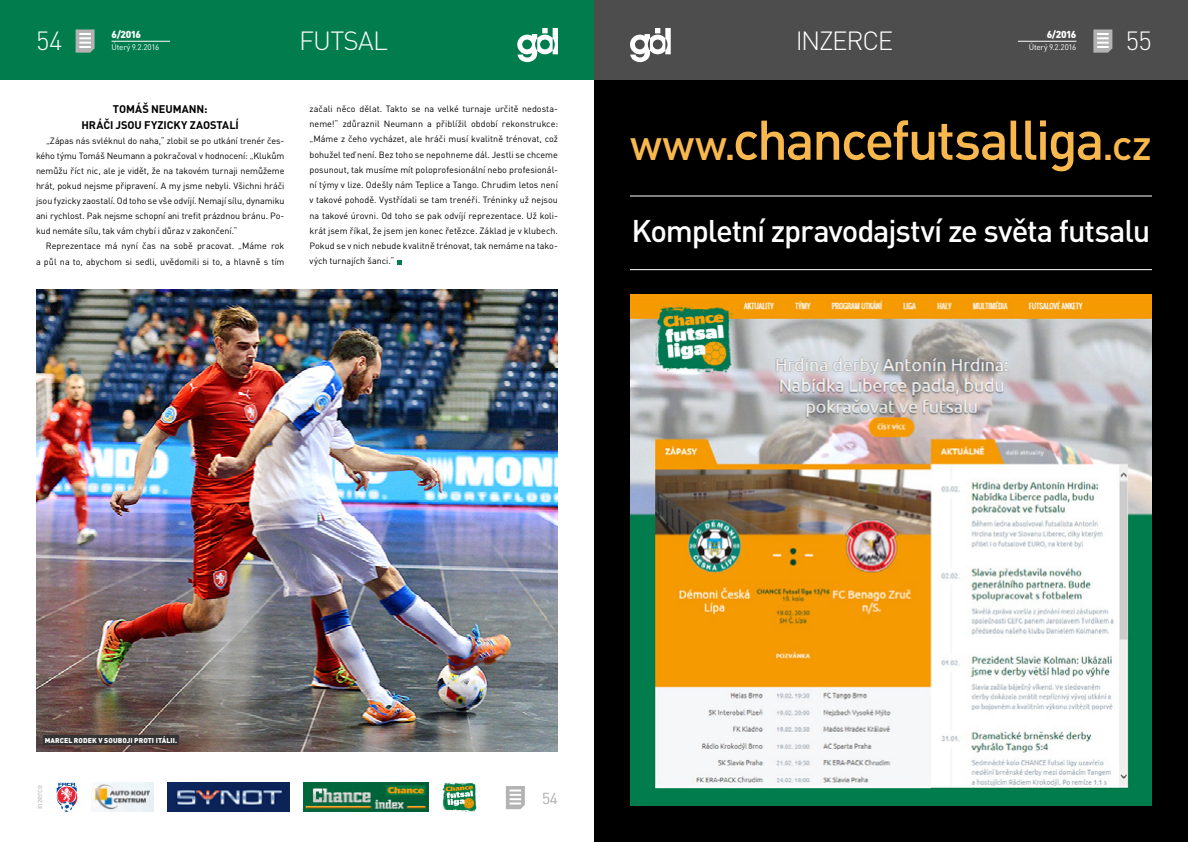
<style>
.page{position:relative;width:1188px;height:842px;background:#fff}
.page>*{position:absolute;margin:0;border:0;box-sizing:border-box;transform-origin:0 0}
.t1{font:500 55px "DIN Pro";letter-spacing:-.045em;color:#f8b84d}
.t2{font:500 31px "DIN Pro";letter-spacing:-.04em;color:#fff}
.t3{font:300 26px "DIN Pro";letter-spacing:-.035em;color:#fff}
.t4{font:300 15.6px "DIN Pro";color:#b3b3b3}
.t5{font:700 11px/15.1px "DIN Pro";letter-spacing:-.005em;color:#000;text-align:center}
.t6{font:900 10px "DIN Pro";letter-spacing:-.055em;color:#fff}
.t7{font:9px/15.3px "DIN Pro";color:#000;text-align:justify}
.t8{font:8px "DIN Pro";letter-spacing:-.025em;color:#fff}
.t9{font:8px "DIN Pro";letter-spacing:-.025em;color:#b3b3b3}
.t10{font:900 7px "DIN Pro";letter-spacing:.01em;color:#fff}
.s1{font-size:43px}
</style>
<div class="page">
<div style="left:594px;top:0;width:594px;height:80px;background:#4d4d4d"></div>
<svg style="left:630px;top:28px;width:41px;height:34px"></svg>
<svg style="left:1093px;top:29px;width:19px;height:24px"></svg>
<hr style="left:1018px;top:41px;width:58px;height:1px;background:#fff">
<div style="left:0;top:0;width:594px;height:80px;background:#007c4d"></div>
<svg style="left:517px;top:28px;width:41px;height:34px"></svg>
<svg style="left:76px;top:29px;width:19px;height:24px"></svg>
<svg style="left:506px;top:786px;width:19px;height:23px"></svg>
<img style="left:56px;top:782px;width:21px;height:30px">
<img style="left:91px;top:782px;width:62px;height:30px">
<img style="left:303px;top:782px;width:125px;height:30px">
<img style="left:442px;top:782px;width:34px;height:30px">
<img style="left:167px;top:782px;width:122px;height:30px">
<hr style="left:112px;top:41px;width:58px;height:1px;background:#fff">
<svg style="left:397px;top:260px;width:4px;height:5px"></svg>
<img style="left:36px;top:290px;width:522px;height:462px">
<div style="left:43px;top:735px;width:136px;height:10px;background:#333"></div>
<div style="left:594px;top:80px;width:594px;height:762px;background:#000"></div>
<hr style="left:630px;top:269px;width:522px;height:1px;background:#fff">
<hr style="left:630px;top:196px;width:522px;height:1px;background:#fff">
<img style="left:630px;top:295px;width:522px;height:511px">
<h3 class="t3" style="left:36px;top:23px;width:28px">54</h3>
<p class="t6" style="left:112px;top:28px;width:31px">6/2016</p>
<p class="t8" style="left:112px;top:42px;width:49px">Úterý 9.2.2016</p>
<h3 class="t3" style="left:299px;top:23px;width:90px">FUTSAL</h3>
<p class="t5" style="left:81px;top:101px;width:159px">TOMÁŠ NEUMANN:<br>HRÁČI JSOU FYZICKY ZAOSTALÍ</p>
<p class="t7" style="left:36px;top:132px;width:250px;text-indent:10px">„Zápas nás svléknul do naha,“ zlobil se po utkání trenér čes&shy;kého týmu Tomáš Neumann a pokračoval v hodnocení: „Klukům nemůžu říct nic, ale je vidět, že na takovém turnaji nemůžeme hrát, pokud nejsme připravení. A my jsme nebyli. Všichni hráči jsou fyzicky zaostalí. Od toho se vše odvíjí. Nemají sílu, dynamiku ani rychlost. Pak nejsme schopní ani trefit prázdnou bránu. Po&shy;kud nemáte sílu, tak vám chybí i důraz v zakončení.“</p>
<p class="t7" style="left:36px;top:238px;width:250px;text-align:right">Reprezentace má nyní čas na sobě pracovat. „Máme rok<br>a půl na to, abychom si sedli, uvědomili si to, a hlavně s tím</p>
<p class="t7" style="left:310px;top:101px;width:250px">začali něco dělat. Takto se na velké turnaje určitě nedosta&shy;neme!“ zdůraznil Neumann a přiblížil období rekonstrukce: „Máme z čeho vycházet, ale hráči musí kvalitně trénovat, což bohužel teď není. Bez toho se nepohneme dál. Jestli se chceme posunout, tak musíme mít poloprofesionální nebo profesionál&shy;ní týmy v lize. Odešly nám Teplice a Tango. Chrudim letos není v takové pohodě. Vystřídali se tam trenéři. Tréninky už nejsou na takové úrovni. Od toho se pak odvíjí reprezentace. Už koli&shy;krát jsem říkal, že jsem jen konec řetězce. Základ je v klubech.<br>Pokud se v nich nebude kvalitně trénovat, tak nemáme na tako&shy;vých turnajích šanci.“</p>
<p class="t6" style="left:1047px;top:28px;width:31px">6/2016</p>
<h3 class="t3" style="left:796px;top:23px;width:99px">INZERCE</h3>
<p class="t8" style="left:1029px;top:42px;width:49px">Úterý 9.2.2016</p>
<h3 class="t3" style="left:1126px;top:23px;width:28px">55</h3>
<h1 class="t1" style="left:630px;top:103px;width:523px"><span class="s1">www.</span>chancefutsalliga<span class="s1">.cz</span></h1>
<h2 class="t2" style="left:632px;top:210px;width:520px">Kompletní zpravodajství ze světa futsalu</h2>
<p class="t10" style="left:45px;top:735px;width:134px">MARCEL RODEK V SOUBOJI PROTI ITÁLII.</p>
<p class="t9" style="left:34px;top:809px;width:26px;rotate:-90deg">inzerce</p>
<h3 class="t4" style="left:542px;top:787px;width:17px">54</h3>
</div>
